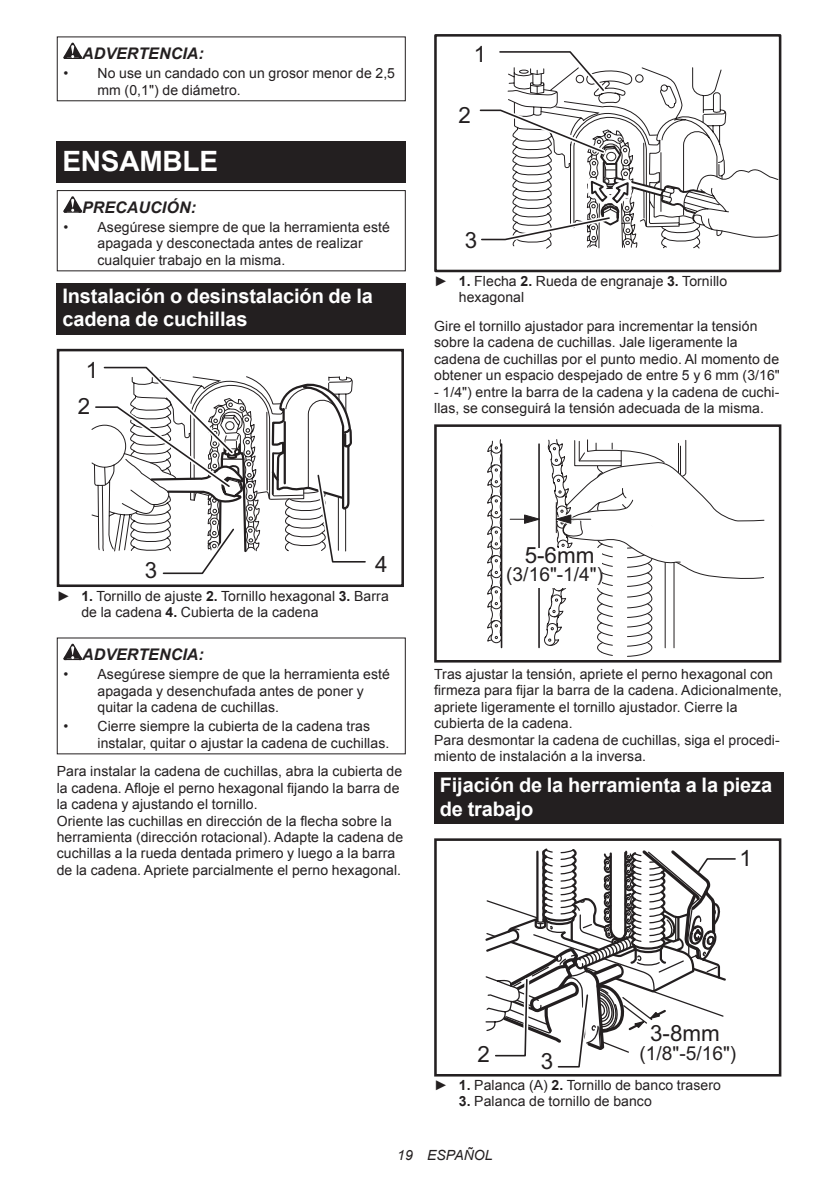
<style>
.page{position:relative;width:840px;height:1191px;background:#fff}
.page>*{position:absolute;margin:0;border:0;box-sizing:border-box;transform-origin:0 0}
.t1{font:700 28px "Arial";letter-spacing:-.01em;color:#fff}
.t2{font:22.4px/36px "Arial";color:#231f20;text-align:center}
.t3{font:700 20px/23.4px "Arial";letter-spacing:-.01em;color:#fff}
.t4{font:19.2px "Arial";color:#231f20}
.t5{font:italic 700 16px "Arial";letter-spacing:.005em;color:#231f20}
.t6{font:14px/16.4px "Arial";letter-spacing:.005em;color:#231f20}
.t7{font:italic 14px "Arial";letter-spacing:.005em;color:#231f20}
.s1{font-weight:700}
</style>
<div class="page">
<svg style="left:63px;top:43px;width:19px;height:16px"></svg>
<div style="left:57px;top:141px;width:348px;height:41px;background:#231f20"></div>
<svg style="left:63px;top:196px;width:19px;height:17px"></svg>
<div style="left:57px;top:190px;width:348px;height:81px;border:1px solid #231f20"></div>
<div style="left:57px;top:283px;width:348px;height:51px;background:#231f20"></div>
<svg style="left:94px;top:366px;width:272px;height:209px"></svg>
<div style="left:57px;top:349px;width:347px;height:238px;border:3px solid #231f20"></div>
<svg style="left:63px;top:643px;width:19px;height:17px"></svg>
<div style="left:434px;top:34px;width:347px;height:238px;border:3px solid #231f20"></div>
<svg style="left:479px;top:47px;width:300px;height:202px"></svg>
<svg style="left:487px;top:439px;width:277px;height:218px"></svg>
<hr style="left:555px;top:502px;width:1px;height:30px;background:#231f20">
<div style="left:512px;top:548px;width:89px;height:39px;background:#fff"></div>
<div style="left:434px;top:424px;width:347px;height:238px;border:3px solid #231f20"></div>
<div style="left:434px;top:772px;width:348px;height:52px;background:#231f20"></div>
<svg style="left:485px;top:848px;width:251px;height:220px"></svg>
<div style="left:434px;top:838px;width:347px;height:238px;border:3px solid #231f20"></div>
<p class="t5" style="left:82px;top:43px;width:123px">ADVERTENCIA:</p>
<p class="t6" style="left:97px;top:65px;width:299px;text-indent:-34px">• No use un candado con un grosor menor de 2,5 mm (0,1") de diámetro.</p>
<h1 class="t1" style="left:62px;top:142px;width:157px">ENSAMBLE</h1>
<p class="t5" style="left:82px;top:196px;width:115px">PRECAUCIÓN:</p>
<p class="t6" style="left:97px;top:219px;width:294px;text-indent:-34px">• Asegúrese siempre de que la herramienta esté apagada y desconectada antes de realizar cualquier trabajo en la misma.</p>
<h3 class="t3" style="left:62px;top:284px;width:312px">Instalación o desinstalación de la cadena de cuchillas</h3>
<h2 class="t2" style="left:78px;top:352px;width:22px">1<br>2</h2>
<h2 class="t2" style="left:473px;top:37px;width:14px">1</h2>
<h2 class="t2" style="left:458px;top:97px;width:14px">2</h2>
<h2 class="t2" style="left:464px;top:222px;width:14px">3</h2>
<p class="t6" style="left:458px;top:273px;width:270px;text-indent:-25px">► <span class="s1">1.</span> Flecha <span class="s1">2.</span> Rueda de engranaje <span class="s1">3.</span> Tornillo hexagonal</p>
<p class="t6" style="left:434px;top:318px;width:347px">Gire el tornillo ajustador para incrementar la tensión sobre la cadena de cuchillas. Jale ligeramente la cadena de cuchillas por el punto medio. Al momento de obtener un espacio despejado de entre 5 y 6 mm (3/16"</p>
<p class="t6" style="left:434px;top:383px;width:346px">- 1/4") entre la barra de la cadena y la cadena de cuchi&shy;llas, se conseguirá la tensión adecuada de la misma.</p>
<h2 class="t2" style="left:145px;top:552px;width:14px">3</h2>
<h2 class="t2" style="left:375px;top:546px;width:14px">4</h2>
<p class="t6" style="left:81px;top:587px;width:308px;text-indent:-25px">► <span class="s1">1.</span> Tornillo de ajuste <span class="s1">2.</span> Tornillo hexagonal <span class="s1">3.</span> Barra de la cadena <span class="s1">4.</span> Cubierta de la cadena</p>
<p class="t5" style="left:82px;top:644px;width:123px">ADVERTENCIA:</p>
<p class="t6" style="left:97px;top:666px;width:294px;text-indent:-34px">• Asegúrese siempre de que la herramienta esté apagada y desenchufada antes de poner y quitar la cadena de cuchillas.</p>
<p class="t6" style="left:97px;top:718px;width:293px;text-indent:-34px">• Cierre siempre la cubierta de la cadena tras instalar, quitar o ajustar la cadena de cuchillas.</p>
<p class="t6" style="left:57px;top:763px;width:348px">Para instalar la cadena de cuchillas, abra la cubierta de la cadena. Afloje el perno hexagonal fijando la barra de la cadena y ajustando el tornillo.<br>Oriente las cuchillas en dirección de la flecha sobre la herramienta (dirección rotacional). Adapte la cadena de cuchillas a la rueda dentada primero y luego a la barra de la cadena. Apriete parcialmente el perno hexagonal.</p>
<h2 class="t2" style="left:524px;top:538px;width:71px">5-6mm</h2>
<h3 class="t4" style="left:506px;top:561px;width:98px">(3/16"-1/4")</h3>
<p class="t6" style="left:434px;top:666px;width:349px">Tras ajustar la tensión, apriete el perno hexagonal con firmeza para fijar la barra de la cadena. Adicionalmente, apriete ligeramente el tornillo ajustador. Cierre la cubierta de la cadena.<br>Para desmontar la cadena de cuchillas, siga el procedi&shy;miento de instalación a la inversa.</p>
<h3 class="t3" style="left:439px;top:774px;width:334px">Fijación de la herramienta a la pieza de trabajo</h3>
<h2 class="t2" style="left:739px;top:840px;width:14px">1</h2>
<h2 class="t2" style="left:649px;top:1015px;width:71px">3-8mm</h2>
<h3 class="t4" style="left:639px;top:1040px;width:98px">(1/8"-5/16")</h3>
<p class="t6" style="left:434px;top:1077px;width:288px">► <span class="s1">1.</span> Palanca (A) <span class="s1">2.</span> Tornillo de banco trasero</p>
<p class="t6" style="left:458px;top:1093px;width:194px"><span class="s1">3.</span> Palanca de tornillo de banco</p>
<h2 class="t2" style="left:477px;top:1036px;width:14px">2</h2>
<h2 class="t2" style="left:540px;top:1043px;width:14px">3</h2>
<p class="t7" style="left:397px;top:1146px;width:97px">19 ESPAÑOL</p>
</div>
